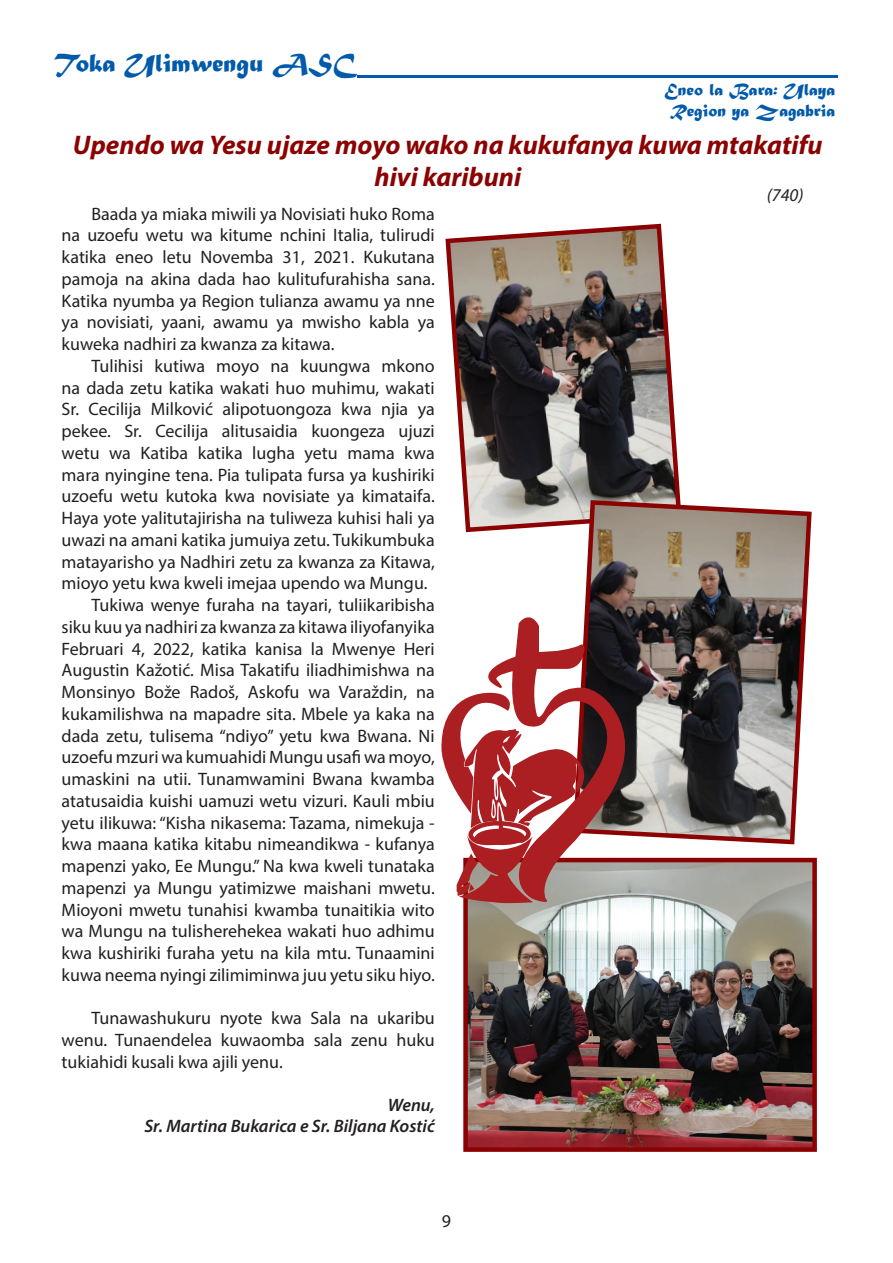
<style>
.page{position:relative;width:893px;height:1263px;background:#fff}
.page>*{position:absolute;margin:0;border:0;box-sizing:border-box;transform-origin:0 0}
.t1{font:italic 700 27px/32.4px "Myriad Pro";color:#8b0202;text-align:center}
.t2{font:27px "Matura MT Script Capitals";color:#015aaa}
.t3{font:18px/21.8px "Myriad Pro";color:#231f20;text-align:justify}
.t4{font:italic 600 18px/21px "Myriad Pro";color:#231f20;text-align:right}
.t5{font:18px/21.6px "Matura MT Script Capitals";color:#015aaa}
.t6{font:italic 18px "Myriad Pro";color:#231f20}
</style>
<div class="page">
<svg style="left:445px;top:243px;width:236px;height:290px;background:#796e6b"></svg>
<svg style="left:571px;top:498px;width:241px;height:347px;background:#877b76"></svg>
<img style="left:468px;top:863px;width:344px;height:284px">
<div style="left:463px;top:858px;width:354px;height:294px;border:4px solid #8b0202"></div>
<svg style="left:477px;top:609px;width:172px;height:298px"></svg>
<svg style="left:441px;top:689px;width:143px;height:214px"></svg>
<svg style="left:357px;top:75px;width:481px;height:168px"></svg>
<h1 class="t2" style="left:54px;top:46px;width:303px">Toka Ulimwengu ASC</h1>
<p class="t5" style="left:664px;top:80px;width:172px">Eneo la Bara: Ulaya<br>Region ya Zagabria</p>
<h1 class="t1" style="left:73px;top:128px;width:751px">Upendo wa Yesu ujaze moyo wako na kukufanya kuwa mtakatifu hivi karibuni</h1>
<p class="t3" style="left:62px;top:203px;width:375px;text-indent:30px">Baada ya miaka miwili ya Novisiati huko Roma na uzoefu wetu wa kitume nchini Italia, tulirudi katika eneo letu Novemba 31, 2021. Kukutana pamoja na akina dada hao kulitufurahisha sana.<br>Katika nyumba ya Region tulianza awamu ya nne ya novisiati, yaani, awamu ya mwisho kabla ya kuweka nadhiri za kwanza za kitawa.</p>
<p class="t3" style="left:91px;top:355px;width:345px">Tulihisi kutiwa moyo na kuungwa mkono</p>
<p class="t3" style="left:62px;top:376px;width:375px">na dada zetu katika wakati huo muhimu, wakati</p>
<p class="t3" style="left:62px;top:398px;width:375px">Sr. Cecilija Milković alipotuongoza kwa njia ya</p>
<p class="t3" style="left:62px;top:420px;width:375px">pekee. Sr. Cecilija alitusaidia kuongeza ujuzi</p>
<p class="t3" style="left:62px;top:442px;width:375px">wetu wa Katiba katika lugha yetu mama kwa</p>
<p class="t3" style="left:62px;top:463px;width:375px">mara nyingine tena. Pia tulipata fursa ya kushiriki</p>
<p class="t3" style="left:62px;top:485px;width:375px">uzoefu wetu kutoka kwa novisiate ya kimataifa.</p>
<p class="t3" style="left:62px;top:507px;width:375px">Haya yote yalitutajirisha na tuliweza kuhisi hali ya</p>
<p class="t3" style="left:62px;top:529px;width:375px">uwazi na amani katika jumuiya zetu. Tukikumbuka</p>
<p class="t3" style="left:62px;top:550px;width:375px">matayarisho ya Nadhiri zetu za kwanza za Kitawa,</p>
<p class="t3" style="left:62px;top:572px;width:367px">mioyo yetu kwa kweli imejaa upendo wa Mungu.</p>
<p class="t3" style="left:91px;top:594px;width:345px">Tukiwa wenye furaha na tayari, tuliikaribisha</p>
<p class="t3" style="left:62px;top:616px;width:375px">siku kuu ya nadhiri za kwanza za kitawa iliyofanyika</p>
<p class="t3" style="left:62px;top:637px;width:375px">Februari 4, 2022, katika kanisa la Mwenye Heri</p>
<p class="t3" style="left:62px;top:659px;width:375px">Augustin Kažotić. Misa Takatifu iliadhimishwa na</p>
<p class="t3" style="left:62px;top:681px;width:375px">Monsinyo Bože Radoš, Askofu wa Varaždin, na</p>
<p class="t3" style="left:62px;top:703px;width:375px">kukamilishwa na mapadre sita. Mbele ya kaka na</p>
<p class="t3" style="left:62px;top:724px;width:375px">dada zetu, tulisema “ndiyo” yetu kwa Bwana. Ni</p>
<p class="t3" style="left:62px;top:746px;width:375px">uzoefu mzuri wa kumuahidi Mungu usafi wa moyo,</p>
<p class="t3" style="left:62px;top:768px;width:375px">umaskini na utii. Tunamwamini Bwana kwamba</p>
<p class="t3" style="left:62px;top:790px;width:375px">atatusaidia kuishi uamuzi wetu vizuri. Kauli mbiu</p>
<p class="t3" style="left:62px;top:811px;width:375px">yetu ilikuwa: “Kisha nikasema: Tazama, nimekuja -</p>
<p class="t3" style="left:62px;top:833px;width:375px">kwa maana katika kitabu nimeandikwa - kufanya</p>
<p class="t3" style="left:62px;top:855px;width:375px">mapenzi yako, Ee Mungu.” Na kwa kweli tunataka</p>
<p class="t3" style="left:62px;top:877px;width:375px">mapenzi ya Mungu yatimizwe maishani mwetu.</p>
<p class="t3" style="left:62px;top:898px;width:375px">Mioyoni mwetu tunahisi kwamba tunaitikia wito</p>
<p class="t3" style="left:62px;top:920px;width:375px">wa Mungu na tulisherehekea wakati huo adhimu</p>
<p class="t3" style="left:62px;top:942px;width:375px">kwa kushiriki furaha yetu na kila mtu. Tunaamini</p>
<p class="t3" style="left:62px;top:964px;width:375px">kuwa neema nyingi zilimiminwa juu yetu siku hiyo.</p>
<p class="t3" style="left:62px;top:1007px;width:375px;text-indent:30px">Tunawashukuru nyote kwa Sala na ukaribu wenu. Tunaendelea kuwaomba sala zenu huku tukiahidi kusali kwa ajili yenu.</p>
<p class="t4" style="left:144px;top:1094px;width:292px">Wenu,<br>Sr. Martina Bukarica e Sr. Biljana Kostić</p>
<p class="t6" style="left:767px;top:183px;width:38px">(740)</p>
<p class="t3" style="left:442px;top:1209px;width:11px">9</p>
</div>
